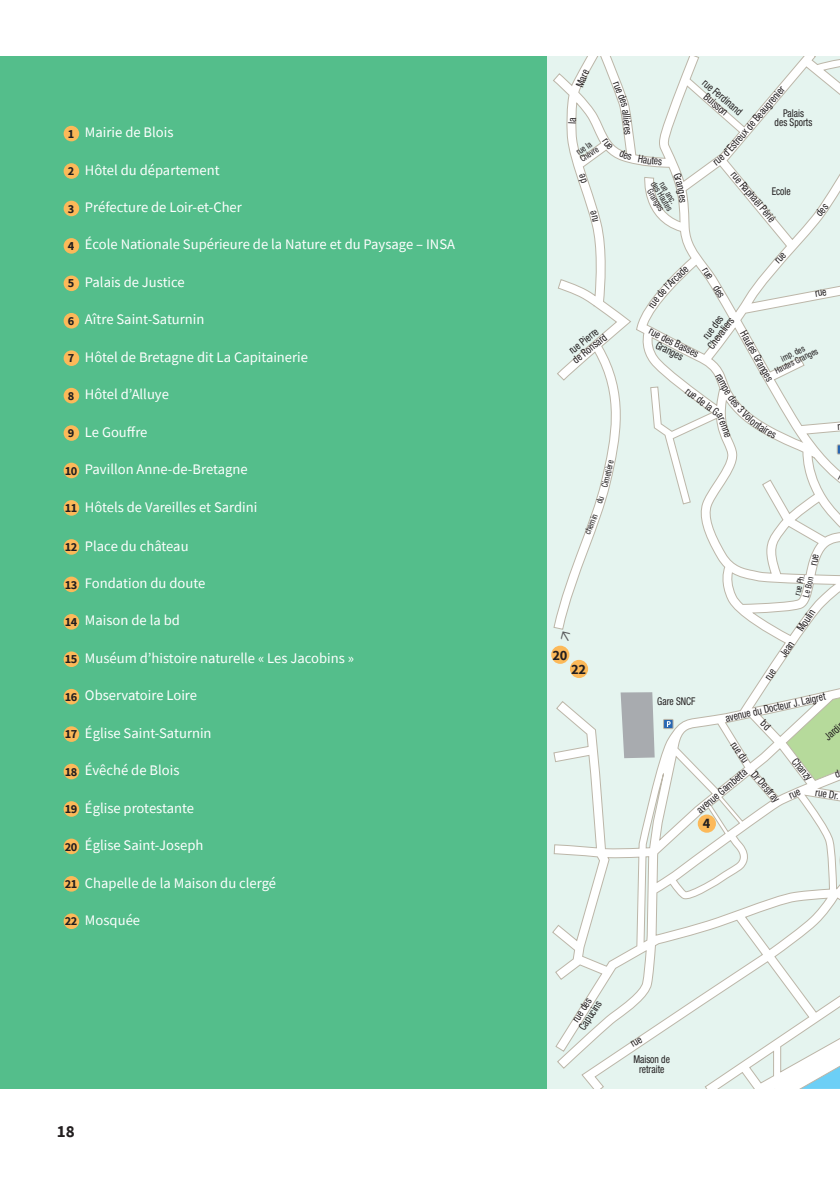
<style>
.page{position:relative;width:840px;height:1191px;background:#fff}
.page>*{position:absolute;margin:0;border:0;box-sizing:border-box;transform-origin:0 0}
.t1{font:700 17px "Source Sans Pro";color:#231f20}
.t2{font:14.6px "Source Sans Pro";color:#fff}
.t3{font:700 14.4px "Source Sans Pro";color:#231f20}
.t4{font:700 12.4px "Source Sans Pro";letter-spacing:-.03em;color:#231f20}
.t5{font:condensed 10.6px/9.8px "Helvetica Neue";color:#231f20;text-align:center;scale:.9 1}
.t6{font:condensed 8.8px/8px "Helvetica Neue";color:#231f20;scale:.9 1}
</style>
<div class="page">
<svg style="left:551px;top:57px;width:288px;height:1032px"></svg>
<svg style="left:663px;top:719px;width:9px;height:9px"></svg>
<div style="left:663px;top:719px;width:10px;height:10px;border:1px solid #bcb6a8"></div>
<svg style="left:666px;top:721px;width:4px;height:6px"></svg>
<svg style="left:836px;top:444px;width:3px;height:10px"></svg>
<div style="left:551px;top:645px;width:18px;height:19px;background:#fcb959;border-radius:50%"></div>
<div style="left:569px;top:660px;width:18px;height:18px;background:#fcb959;border-radius:50%"></div>
<div style="left:697px;top:814px;width:18px;height:18px;background:#fcb959;border-radius:50%"></div>
<div style="left:0;top:57px;width:546px;height:1032px;background:#54be8b"></div>
<div style="left:64px;top:126px;width:15px;height:15px;background:#fcb959;border-radius:50%"></div>
<div style="left:64px;top:163px;width:15px;height:16px;background:#fcb959;border-radius:50%"></div>
<div style="left:64px;top:201px;width:15px;height:15px;background:#fcb959;border-radius:50%"></div>
<div style="left:64px;top:238px;width:15px;height:16px;background:#fcb959;border-radius:50%"></div>
<div style="left:64px;top:275px;width:15px;height:16px;background:#fcb959;border-radius:50%"></div>
<div style="left:64px;top:313px;width:15px;height:15px;background:#fcb959;border-radius:50%"></div>
<div style="left:64px;top:350px;width:15px;height:16px;background:#fcb959;border-radius:50%"></div>
<div style="left:64px;top:388px;width:15px;height:15px;background:#fcb959;border-radius:50%"></div>
<div style="left:64px;top:425px;width:15px;height:16px;background:#fcb959;border-radius:50%"></div>
<div style="left:64px;top:463px;width:15px;height:15px;background:#fcb959;border-radius:50%"></div>
<div style="left:64px;top:500px;width:15px;height:16px;background:#fcb959;border-radius:50%"></div>
<div style="left:64px;top:539px;width:15px;height:16px;background:#fcb959;border-radius:50%"></div>
<div style="left:64px;top:576px;width:15px;height:16px;background:#fcb959;border-radius:50%"></div>
<div style="left:64px;top:614px;width:15px;height:15px;background:#fcb959;border-radius:50%"></div>
<div style="left:64px;top:651px;width:15px;height:16px;background:#fcb959;border-radius:50%"></div>
<div style="left:64px;top:689px;width:15px;height:15px;background:#fcb959;border-radius:50%"></div>
<div style="left:64px;top:726px;width:15px;height:16px;background:#fcb959;border-radius:50%"></div>
<div style="left:64px;top:763px;width:15px;height:16px;background:#fcb959;border-radius:50%"></div>
<div style="left:64px;top:801px;width:15px;height:15px;background:#fcb959;border-radius:50%"></div>
<div style="left:64px;top:838px;width:15px;height:16px;background:#fcb959;border-radius:50%"></div>
<div style="left:64px;top:876px;width:15px;height:15px;background:#fcb959;border-radius:50%"></div>
<div style="left:64px;top:913px;width:15px;height:16px;background:#fcb959;border-radius:50%"></div>
<svg style="left:558px;top:628px;width:14px;height:15px"></svg>
<svg style="left:630px;top:1036px;width:12px;height:11px"></svg>
<svg style="left:759px;top:632px;width:80px;height:166px"></svg>
<svg style="left:810px;top:554px;width:8px;height:11px"></svg>
<svg style="left:837px;top:424px;width:2px;height:6px"></svg>
<svg style="left:814px;top:289px;width:12px;height:8px"></svg>
<svg style="left:648px;top:266px;width:40px;height:43px"></svg>
<svg style="left:711px;top:373px;width:65px;height:66px"></svg>
<svg style="left:774px;top:252px;width:12px;height:11px"></svg>
<svg style="left:814px;top:204px;width:14px;height:13px"></svg>
<svg style="left:712px;top:144px;width:22px;height:21px"></svg>
<svg style="left:672px;top:172px;width:13px;height:31px"></svg>
<svg style="left:601px;top:138px;width:11px;height:12px"></svg>
<svg style="left:618px;top:149px;width:13px;height:11px"></svg>
<svg style="left:637px;top:154px;width:24px;height:11px"></svg>
<svg style="left:585px;top:514px;width:12px;height:21px"></svg>
<svg style="left:595px;top:496px;width:9px;height:8px"></svg>
<svg style="left:600px;top:460px;width:13px;height:28px"></svg>
<svg style="left:590px;top:211px;width:8px;height:11px"></svg>
<svg style="left:578px;top:174px;width:9px;height:9px"></svg>
<svg style="left:568px;top:117px;width:8px;height:6px"></svg>
<svg style="left:575px;top:69px;width:14px;height:19px"></svg>
<p class="t2" style="left:85px;top:123px;width:90px">Mairie de Blois</p>
<p class="t2" style="left:85px;top:160px;width:136px">Hôtel du département</p>
<p class="t2" style="left:85px;top:198px;width:158px">Préfecture de Loir-et-Cher</p>
<p class="t2" style="left:85px;top:235px;width:371px">École Nationale Supérieure de la Nature et du Paysage – INSA</p>
<p class="t2" style="left:85px;top:273px;width:101px">Palais de Justice</p>
<p class="t2" style="left:85px;top:310px;width:121px">Aître Saint-Saturnin</p>
<p class="t2" style="left:85px;top:348px;width:224px">Hôtel de Bretagne dit La Capitainerie</p>
<p class="t2" style="left:85px;top:385px;width:85px">Hôtel d’Alluye</p>
<p class="t2" style="left:85px;top:422px;width:64px">Le Gouffre</p>
<p class="t2" style="left:85px;top:460px;width:164px">Pavillon Anne-de-Bretagne</p>
<p class="t2" style="left:85px;top:497px;width:174px">Hôtels de Vareilles et Sardini</p>
<p class="t2" style="left:85px;top:536px;width:105px">Place du château</p>
<p class="t2" style="left:85px;top:574px;width:122px">Fondation du doute</p>
<p class="t2" style="left:85px;top:611px;width:96px">Maison de la bd</p>
<p class="t2" style="left:85px;top:648px;width:270px">Muséum d’histoire naturelle « Les Jacobins »</p>
<p class="t2" style="left:85px;top:686px;width:113px">Observatoire Loire</p>
<p class="t2" style="left:85px;top:723px;width:128px">Église Saint-Saturnin</p>
<p class="t2" style="left:85px;top:761px;width:96px">Évêché de Blois</p>
<p class="t2" style="left:85px;top:798px;width:110px">Église protestante</p>
<p class="t2" style="left:85px;top:836px;width:120px">Église Saint-Joseph</p>
<p class="t2" style="left:85px;top:873px;width:192px">Chapelle de la Maison du clergé</p>
<p class="t2" style="left:85px;top:910px;width:57px">Mosquée</p>
<p class="t4" style="left:68px;top:125px;width:8px">1</p>
<p class="t4" style="left:68px;top:163px;width:8px">2</p>
<p class="t4" style="left:68px;top:200px;width:8px">3</p>
<p class="t4" style="left:68px;top:237px;width:8px">4</p>
<p class="t4" style="left:68px;top:275px;width:8px">5</p>
<p class="t4" style="left:68px;top:312px;width:8px">6</p>
<p class="t4" style="left:68px;top:350px;width:8px">7</p>
<p class="t4" style="left:68px;top:387px;width:8px">8</p>
<p class="t4" style="left:68px;top:425px;width:8px">9</p>
<p class="t4" style="left:65px;top:462px;width:14px">10</p>
<p class="t4" style="left:65px;top:499px;width:14px">11</p>
<p class="t4" style="left:65px;top:538px;width:14px">12</p>
<p class="t4" style="left:65px;top:576px;width:14px">13</p>
<p class="t4" style="left:65px;top:613px;width:14px">14</p>
<p class="t4" style="left:65px;top:651px;width:14px">15</p>
<p class="t4" style="left:65px;top:688px;width:14px">16</p>
<p class="t4" style="left:65px;top:725px;width:14px">17</p>
<p class="t4" style="left:65px;top:763px;width:14px">18</p>
<p class="t4" style="left:65px;top:800px;width:14px">19</p>
<p class="t4" style="left:65px;top:838px;width:14px">20</p>
<p class="t4" style="left:65px;top:875px;width:14px">21</p>
<p class="t4" style="left:65px;top:913px;width:14px">22</p>
<p class="t1" style="left:57px;top:1120px;width:19px">18</p>
<p class="t6" style="left:573px;top:150px;width:24px;rotate:-35deg">rue la<br>Chèvre</p>
<p class="t5" style="left:620px;top:80px;width:31px;rotate:69deg">rue des</p>
<p class="t5" style="left:630px;top:109px;width:30px;rotate:85deg">allières</p>
<p class="t6" style="left:656px;top:180px;width:38px;rotate:58deg">des Hautes</p>
<p class="t6" style="left:667px;top:178px;width:29px;line-height:14.2px;rotate:58deg">rue anc.<br>Granges</p>
<p class="t5" style="left:706px;top:77px;width:56px;rotate:41deg">rue Ferdinand<br>Buisson</p>
<p class="t5" style="left:756px;top:110px;width:39px;rotate:-50deg">augrenier</p>
<p class="t5" style="left:774px;top:108px;width:43px">Palais<br>des Sports</p>
<p class="t5" style="left:727px;top:143px;width:51px;rotate:-49deg">streux de Be</p>
<p class="t5" style="left:736px;top:169px;width:71px;rotate:50deg">rue Raphaël Périé</p>
<p class="t5" style="left:771px;top:186px;width:23px">Ecole</p>
<p class="t5" style="left:564px;top:349px;width:46px;text-align:left;rotate:-38deg">rue Pierre de Ronsard</p>
<p class="t5" style="left:709px;top:266px;width:39px;rotate:59deg">rue des</p>
<p class="t5" style="left:697px;top:339px;width:42px;rotate:-53deg">rue des<br>Chevaliers</p>
<p class="t5" style="left:651px;top:325px;width:62px;rotate:27deg">rue des Basses</p>
<p class="t5" style="left:747px;top:329px;width:64px;rotate:61deg">Hautes Granges</p>
<p class="t5" style="left:658px;top:340px;width:34px;rotate:27deg">Granges</p>
<p class="t6" style="left:769px;top:360px;width:53px;text-align:center;rotate:-26deg">imp. des<br>Hautes Granges</p>
<p class="t5" style="left:689px;top:386px;width:36px;rotate:36deg">rue de la</p>
<p class="t3" style="left:552px;top:645px;width:16px">20</p>
<p class="t3" style="left:571px;top:659px;width:16px">22</p>
<p class="t6" style="left:792px;top:593px;width:25px;line-height:8.8px;rotate:-76deg">rue Ph.<br>Le Bon</p>
<p class="t5" style="left:794px;top:627px;width:28px;rotate:-56deg">Moulin</p>
<p class="t5" style="left:777px;top:653px;width:20px;rotate:-56deg">Jean</p>
<p class="t5" style="left:724px;top:713px;width:115px;rotate:-12deg">avenue du Docteur J. Laigret</p>
<p class="t5" style="left:797px;top:756px;width:30px;rotate:50deg">Chanzy</p>
<p class="t5" style="left:657px;top:696px;width:44px">Gare SNCF</p>
<p class="t5" style="left:822px;top:734px;width:21px;rotate:-42deg">Jardi</p>
<p class="t5" style="left:737px;top:740px;width:27px;rotate:55deg">rue du</p>
<p class="t5" style="left:694px;top:807px;width:71px;rotate:-40deg">avenue Gambetta</p>
<p class="t5" style="left:756px;top:768px;width:43px;rotate:49deg">Dr Desfray</p>
<p class="t5" style="left:815px;top:787px;width:28px;rotate:9deg">rue Dr.</p>
<p class="t3" style="left:702px;top:814px;width:9px">4</p>
<p class="t5" style="left:568px;top:1021px;width:38px;text-align:left;rotate:-57deg">rue des<br>Capucins</p>
<p class="t5" style="left:633px;top:1054px;width:42px">Maison de retraite</p>
</div>
